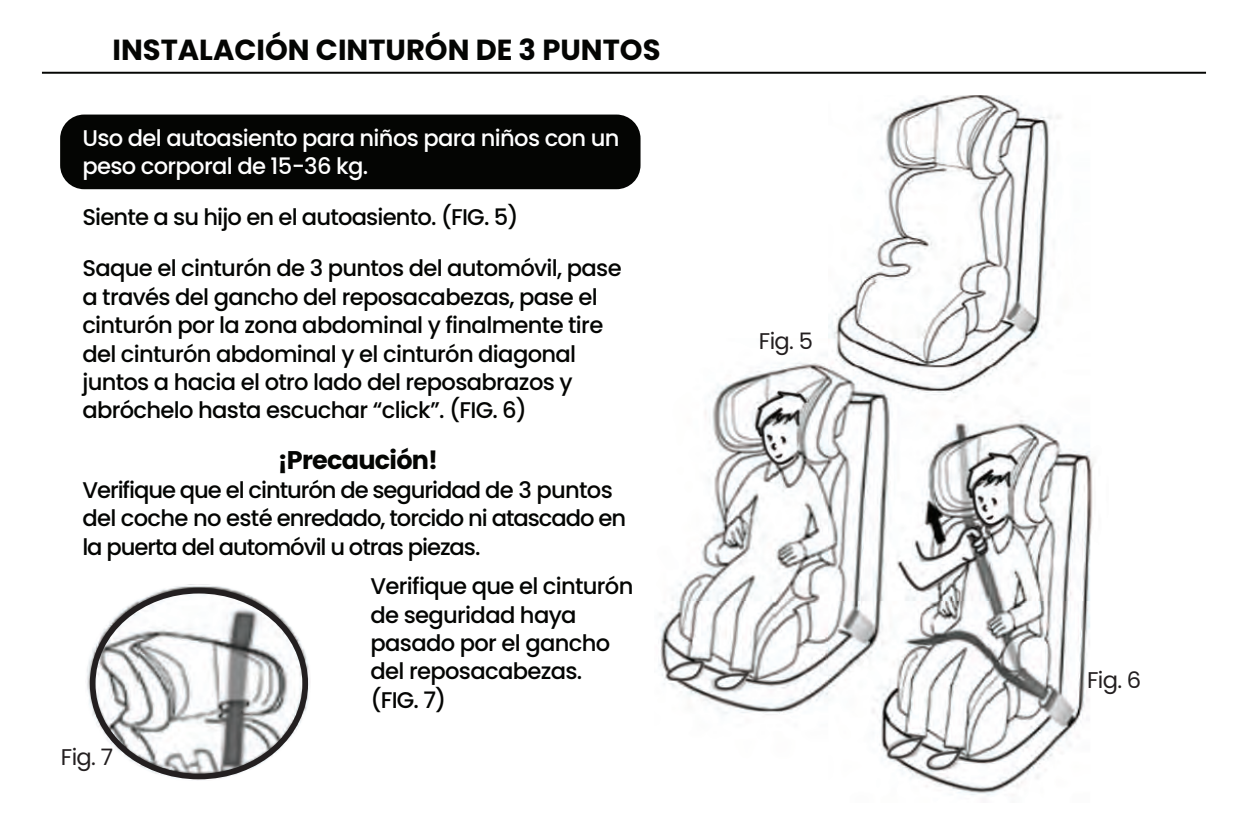
<style>
.page{position:relative;width:1248px;height:823px;background:#fff}
.page>*{position:absolute;margin:0;border:0;box-sizing:border-box;transform-origin:0 0}
.t1{font:700 29px "Poppins";color:#040503}
.t2{font:700 25.6px "Poppins";letter-spacing:-.03em;color:#040503}
.t3{font:500 22.6px/28.4px "Poppins";letter-spacing:-.03em;color:#040503}
.t4{font:500 22.6px/28.4px "Poppins";letter-spacing:-.03em;color:#fff}
.t5{font:22.6px "Poppins";letter-spacing:-.03em;color:#231f20}
</style>
<div class="page">
<img style="left:659px;top:95px;width:435px;height:701px">
<div style="left:60px;top:114px;width:580px;height:75px;background:#040503;border-radius:24px"></div>
<hr style="left:42px;top:72px;width:1163px;height:2px;background:#040503">
<img style="left:87px;top:584px;width:223px;height:196px">
<svg style="left:90px;top:587px;width:218px;height:191px"></svg>
<p class="t1" style="left:112px;top:33px;width:549px">INSTALACIÓN CINTURÓN DE 3 PUNTOS</p>
<p class="t4" style="left:82px;top:124px;width:538px">Uso del autoasiento para niños para niños con un peso corporal de 15-36 kg.</p>
<p class="t3" style="left:82px;top:203px;width:437px">Siente a su hijo en el autoasiento. (FIG. 5)</p>
<p class="t3" style="left:82px;top:254px;width:541px">Saque el cinturón de 3 puntos del automóvil, pase a través del gancho del reposacabezas, pase el cinturón por la zona abdominal y finalmente tire del cinturón abdominal y el cinturón diagonal juntos a hacia el otro lado del reposabrazos y abróchelo hasta escuchar “click”. (FIG. 6)</p>
<p class="t2" style="left:278px;top:445px;width:162px">¡Precaución!</p>
<p class="t3" style="left:82px;top:475px;width:545px">Verifique que el cinturón de seguridad de 3 puntos del coche no esté enredado, torcido ni atascado en la puerta del automóvil u otras piezas.</p>
<p class="t3" style="left:370px;top:572px;width:264px">Verifique que el cinturón de seguridad haya pasado por el gancho del reposacabezas. (FIG. 7)</p>
<p class="t5" style="left:61px;top:743px;width:54px">Fig. 7</p>
<p class="t5" style="left:759px;top:328px;width:55px">Fig. 5</p>
<p class="t5" style="left:1086px;top:666px;width:56px">Fig. 6</p>
</div>
